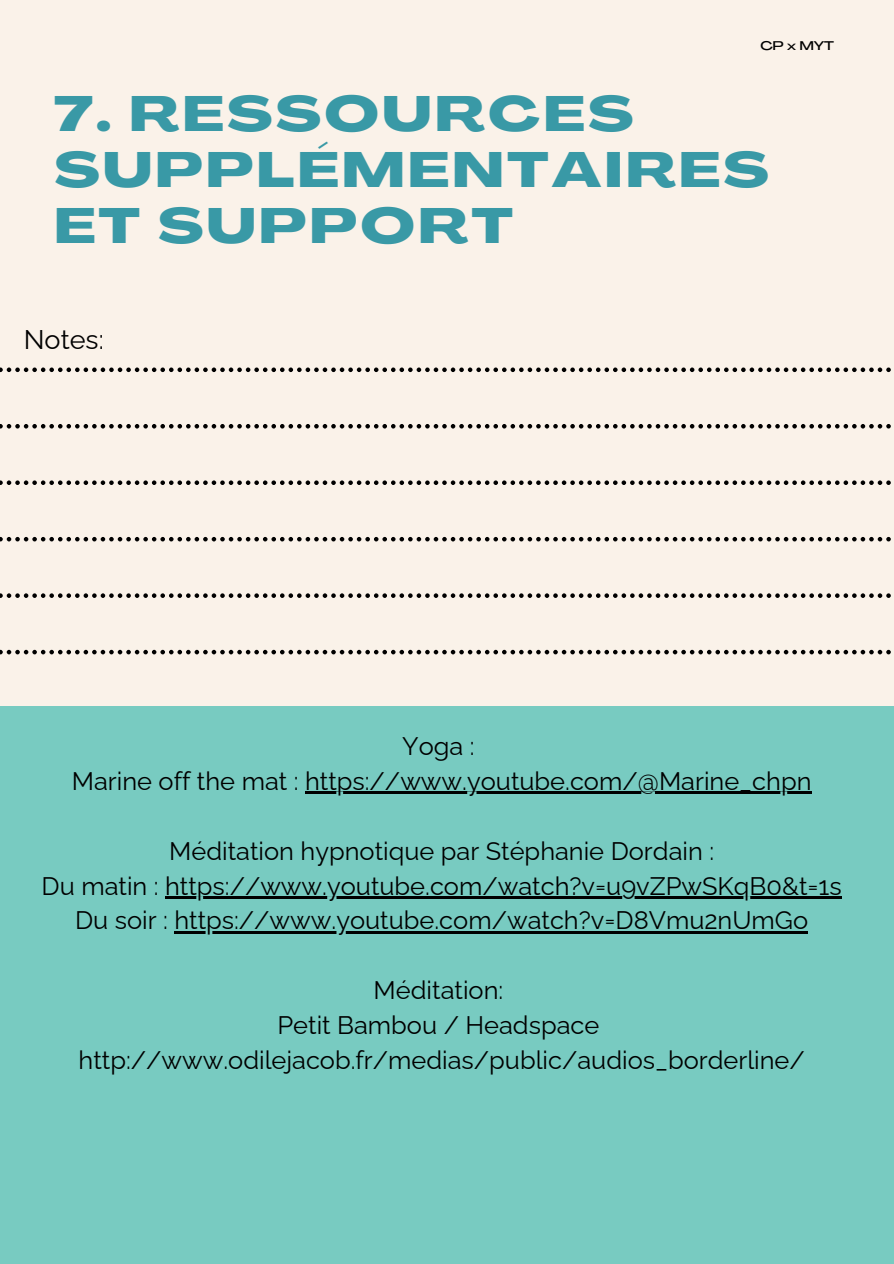
<style>
.page{position:relative;width:894px;height:1264px;background:#fff}
.page>*{position:absolute;margin:0;border:0;box-sizing:border-box;transform-origin:0 0}
.t1{font:800 48.9px/56.2px "Agrandir Grand";letter-spacing:.07em;color:#3999a6}
.t2{font:27px "Raleway";color:#000}
.t3{font:25.35px/35px "Raleway";color:#000;text-align:center}
.t4{font:500 12.45px "Agrandir Grand";color:#000}
</style>
<div class="page">
<div style="left:0;top:0;width:893px;height:1263px;background:#faf2e9"></div>
<svg style="left:0;top:367px;width:891px;height:5px"></svg>
<svg style="left:0;top:424px;width:891px;height:4px"></svg>
<svg style="left:0;top:480px;width:891px;height:5px"></svg>
<svg style="left:0;top:537px;width:891px;height:4px"></svg>
<svg style="left:0;top:593px;width:891px;height:5px"></svg>
<svg style="left:0;top:650px;width:891px;height:4px"></svg>
<div style="left:0;top:706px;width:893px;height:557px;background:#78cbc1"></div>
<hr style="left:305px;top:792px;width:506px;height:2px;background:#000">
<hr style="left:165px;top:896px;width:676px;height:2px;background:#000">
<hr style="left:174px;top:931px;width:634px;height:2px;background:#000">
<p class="t4" style="left:760px;top:41px;width:75px">CP x MYT</p>
<h1 class="t1" style="left:54px;top:90px;width:715px">7. RESSOURCES<br>SUPPLÉMENTAIRES<br>ET SUPPORT</h1>
<p class="t2" style="left:24px;top:323px;width:81px">Notes:</p>
<h2 class="t3" style="left:72px;top:728px;width:741px">Yoga :<br>Marine off the mat : https://www.youtube.com/@Marine_chpn</h2>
<p class="t3" style="left:42px;top:833px;width:801px">Méditation hypnotique par Stéphanie Dordain :<br>Du matin : https://www.youtube.com/watch?v=u9vZPwSKqB0&amp;t=1s</p>
<h2 class="t3" style="left:75px;top:903px;width:734px">Du soir : https://www.youtube.com/watch?v=D8Vmu2nUmGo</h2>
<h2 class="t3" style="left:277px;top:972px;width:323px">Méditation:<br>Petit Bambou / Headspace</h2>
<h2 class="t3" style="left:78px;top:1042px;width:727px">http://www.odilejacob.fr/medias/public/audios_borderline/</h2>
</div>
